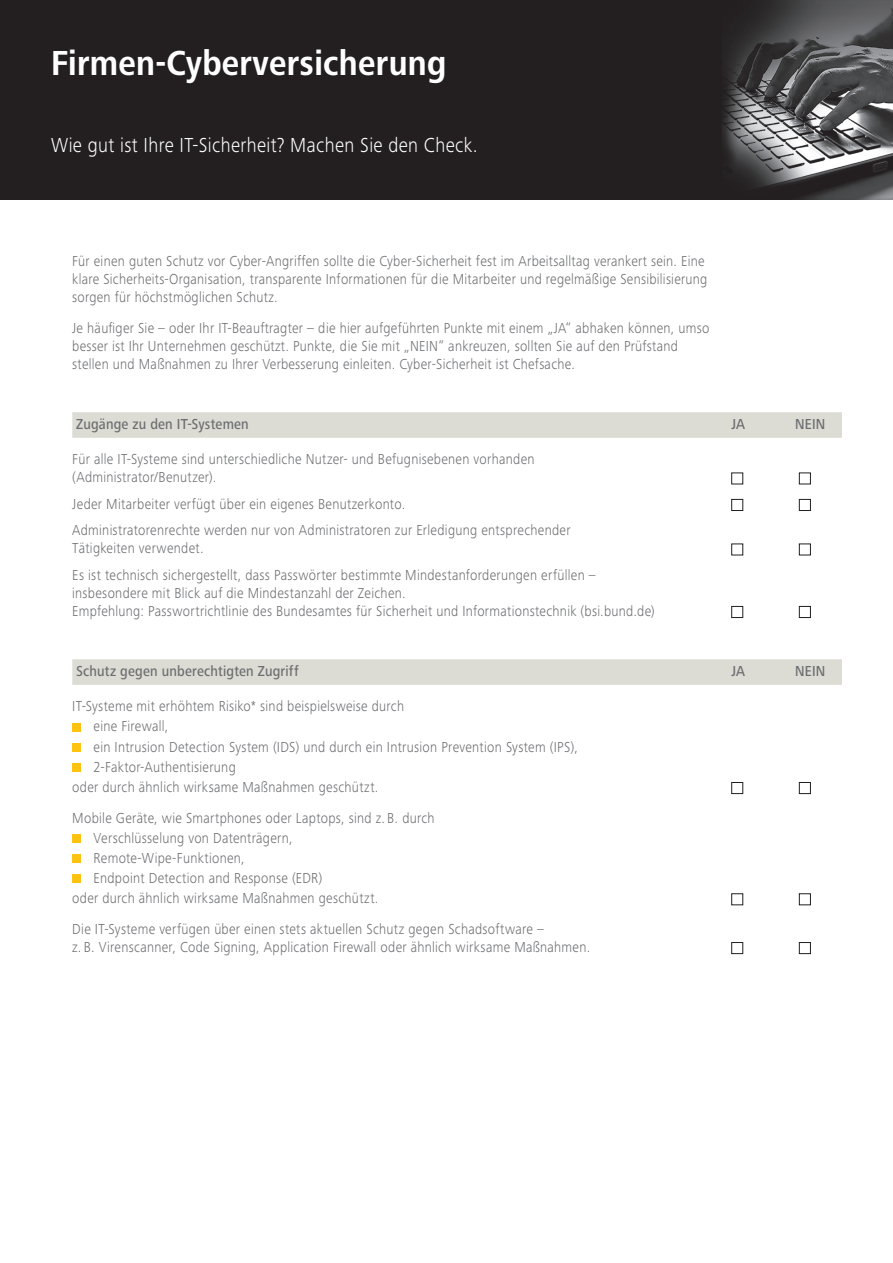
<style>
.page{position:relative;width:893px;height:1263px;background:#fff}
.page>*{position:absolute;margin:0;border:0;box-sizing:border-box;transform-origin:0 0}
.t1{font:700 36px "Frutiger Next Pro";letter-spacing:.01em;color:#fff;scale:.9 1}
.t2{font:300 21px "Frutiger Next Pro";letter-spacing:.02em;color:#fff;scale:.9 1}
.t3{font:300 15px/18px "Frutiger Next Pro";letter-spacing:.02em;color:#6c6d70;scale:.9 1}
.t4{font:500 15px "Frutiger Next Pro";letter-spacing:.015em;color:#6c6d70;scale:.9 1}
</style>
<div class="page">
<img style="left:0;top:0;width:893px;height:200px">
<div style="left:72px;top:412px;width:770px;height:26px;background:#dcdcd4"></div>
<div style="left:72px;top:659px;width:770px;height:26px;background:#dcdcd4"></div>
<div style="left:731px;top:473px;width:12px;height:11px;border:1px solid #231f20"></div>
<div style="left:799px;top:473px;width:12px;height:11px;border:1px solid #231f20"></div>
<div style="left:731px;top:499px;width:12px;height:12px;border:1px solid #231f20"></div>
<div style="left:799px;top:499px;width:12px;height:12px;border:1px solid #231f20"></div>
<div style="left:731px;top:544px;width:12px;height:11px;border:1px solid #231f20"></div>
<div style="left:799px;top:544px;width:12px;height:11px;border:1px solid #231f20"></div>
<div style="left:731px;top:606px;width:12px;height:12px;border:1px solid #231f20"></div>
<div style="left:799px;top:606px;width:12px;height:12px;border:1px solid #231f20"></div>
<div style="left:72px;top:723px;width:9px;height:8px;background:#fec210"></div>
<div style="left:72px;top:743px;width:9px;height:9px;background:#fec210"></div>
<div style="left:72px;top:763px;width:9px;height:9px;background:#fec210"></div>
<div style="left:731px;top:782px;width:12px;height:12px;border:1px solid #231f20"></div>
<div style="left:799px;top:782px;width:12px;height:12px;border:1px solid #231f20"></div>
<div style="left:72px;top:834px;width:9px;height:9px;background:#fec210"></div>
<div style="left:72px;top:854px;width:9px;height:9px;background:#fec210"></div>
<div style="left:72px;top:874px;width:9px;height:9px;background:#fec210"></div>
<div style="left:731px;top:893px;width:12px;height:12px;border:1px solid #231f20"></div>
<div style="left:799px;top:893px;width:12px;height:12px;border:1px solid #231f20"></div>
<div style="left:731px;top:942px;width:12px;height:12px;border:1px solid #231f20"></div>
<div style="left:799px;top:942px;width:12px;height:12px;border:1px solid #231f20"></div>
<h1 class="t1" style="left:51px;top:42px;width:441px">Firmen-Cyberversicherung</h1>
<h2 class="t2" style="left:51px;top:133px;width:476px">Wie gut ist Ihre IT-Sicherheit? Machen Sie den Check.</h2>
<p class="t3" style="left:72px;top:252px;width:707px">Für einen guten Schutz vor Cyber-Angriffen sollte die Cyber-Sicherheit fest im Arbeitsalltag verankert sein. Eine klare Sicherheits-Organisation, transparente Informationen für die Mitarbeiter und regelmäßige Sensibilisierung sorgen für höchstmöglichen Schutz.</p>
<p class="t3" style="left:72px;top:319px;width:709px">Je häufiger Sie – oder Ihr IT-Beauftragter – die hier aufgeführten Punkte mit einem „JA“ abhaken können, umso besser ist Ihr Unternehmen geschützt. Punkte, die Sie mit „NEIN“ ankreuzen, sollten Sie auf den Prüfstand stellen und Maßnahmen zu Ihrer Verbesserung einleiten. Cyber-Sicherheit ist Chefsache.</p>
<p class="t4" style="left:76px;top:416px;width:193px">Zugänge zu den IT-Systemen</p>
<p class="t4" style="left:731px;top:416px;width:17px">JA</p>
<p class="t4" style="left:795px;top:416px;width:35px">NEIN</p>
<p class="t3" style="left:72px;top:450px;width:515px">Für alle IT-Systeme sind unterschiedliche Nutzer- und Befugnisebenen vorhanden (Administrator/Benutzer).</p>
<p class="t3" style="left:72px;top:490px;width:555px;line-height:26.5px">Jeder Mitarbeiter verfügt über ein eigenes Benutzerkonto.<br>Administratorenrechte werden nur von Administratoren zur Erledigung entsprechender</p>
<p class="t3" style="left:72px;top:535px;width:583px;line-height:26.5px">Tätigkeiten verwendet.<br>Es ist technisch sichergestellt, dass Passwörter bestimmte Mindestanforderungen erfüllen –</p>
<p class="t3" style="left:72px;top:584px;width:649px">insbesondere mit Blick auf die Mindestanzahl der Zeichen.<br>Empfehlung: Passwortrichtlinie des Bundesamtes für Sicherheit und Informationstechnik (bsi.bund.de)</p>
<p class="t4" style="left:76px;top:663px;width:249px">Schutz gegen unberechtigten Zugriff</p>
<p class="t4" style="left:731px;top:663px;width:17px">JA</p>
<p class="t4" style="left:795px;top:663px;width:35px">NEIN</p>
<p class="t3" style="left:72px;top:697px;width:370px">IT-Systeme mit erhöhtem Risiko* sind beispielsweise durch</p>
<p class="t3" style="left:94px;top:717px;width:85px">eine Firewall,</p>
<p class="t3" style="left:94px;top:738px;width:540px">ein Intrusion Detection System (IDS) und durch ein Intrusion Prevention System (IPS),</p>
<p class="t3" style="left:94px;top:758px;width:160px">2-Faktor-Authentisierung</p>
<p class="t3" style="left:72px;top:778px;width:342px">oder durch ähnlich wirksame Maßnahmen geschützt.</p>
<p class="t3" style="left:72px;top:809px;width:404px">Mobile Geräte, wie Smartphones oder Laptops, sind z. B. durch</p>
<p class="t3" style="left:94px;top:829px;width:223px">Verschlüsselung von Datenträgern,</p>
<p class="t3" style="left:94px;top:849px;width:170px">Remote-Wipe-Funktionen,</p>
<p class="t3" style="left:94px;top:869px;width:256px">Endpoint Detection and Response (EDR)</p>
<p class="t3" style="left:72px;top:889px;width:342px">oder durch ähnlich wirksame Maßnahmen geschützt.</p>
<p class="t3" style="left:72px;top:920px;width:577px">Die IT-Systeme verfügen über einen stets aktuellen Schutz gegen Schadsoftware –<br>z. B. Virenscanner, Code Signing, Application Firewall oder ähnlich wirksame Maßnahmen.</p>
</div>
